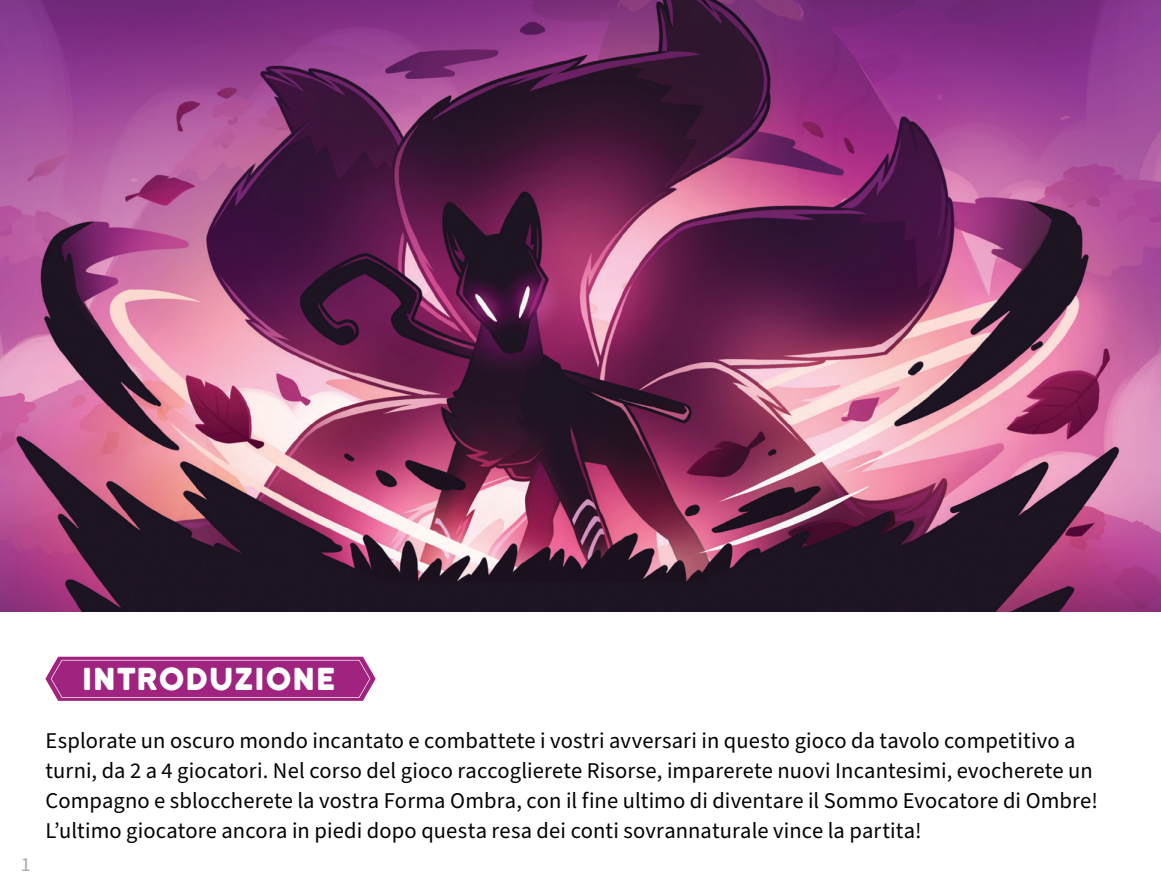
<style>
.page{position:relative;width:1161px;height:892px;background:#fff}
.page>*{position:absolute;margin:0;border:0;box-sizing:border-box;transform-origin:0 0}
.Body{font:30px "Katahdin Round";color:#fff}
.Body-2{font:22.5px/30px "Source Sans Pro";letter-spacing:.005em;color:#020304}
.t1{font:20px "Source Sans Pro";color:#a7a9ac}
</style>
<div class="page">
<svg style="left:45px;top:656px;width:331px;height:45px;background:#a7368a"></svg>
<img style="left:0;top:0;width:1161px;height:611px">
<p class="Body" style="left:83px;top:660px;width:256px">INTRODUZIONE</p>
<p class="t1" style="left:21px;top:851px;width:11px">1</p>
<p class="Body-2" style="left:45px;top:726px;width:1054px">Esplorate un oscuro mondo incantato e combattete i vostri avversari in questo gioco da tavolo competitivo a turni, da 2 a 4 giocatori. Nel corso del gioco raccoglierete Risorse, imparerete nuovi Incantesimi, evocherete un Compagno e sbloccherete la vostra Forma Ombra, con il fine ultimo di diventare il Sommo Evocatore di Ombre!<br>L’ultimo giocatore ancora in piedi dopo questa resa dei conti sovrannaturale vince la partita!</p>
</div>
